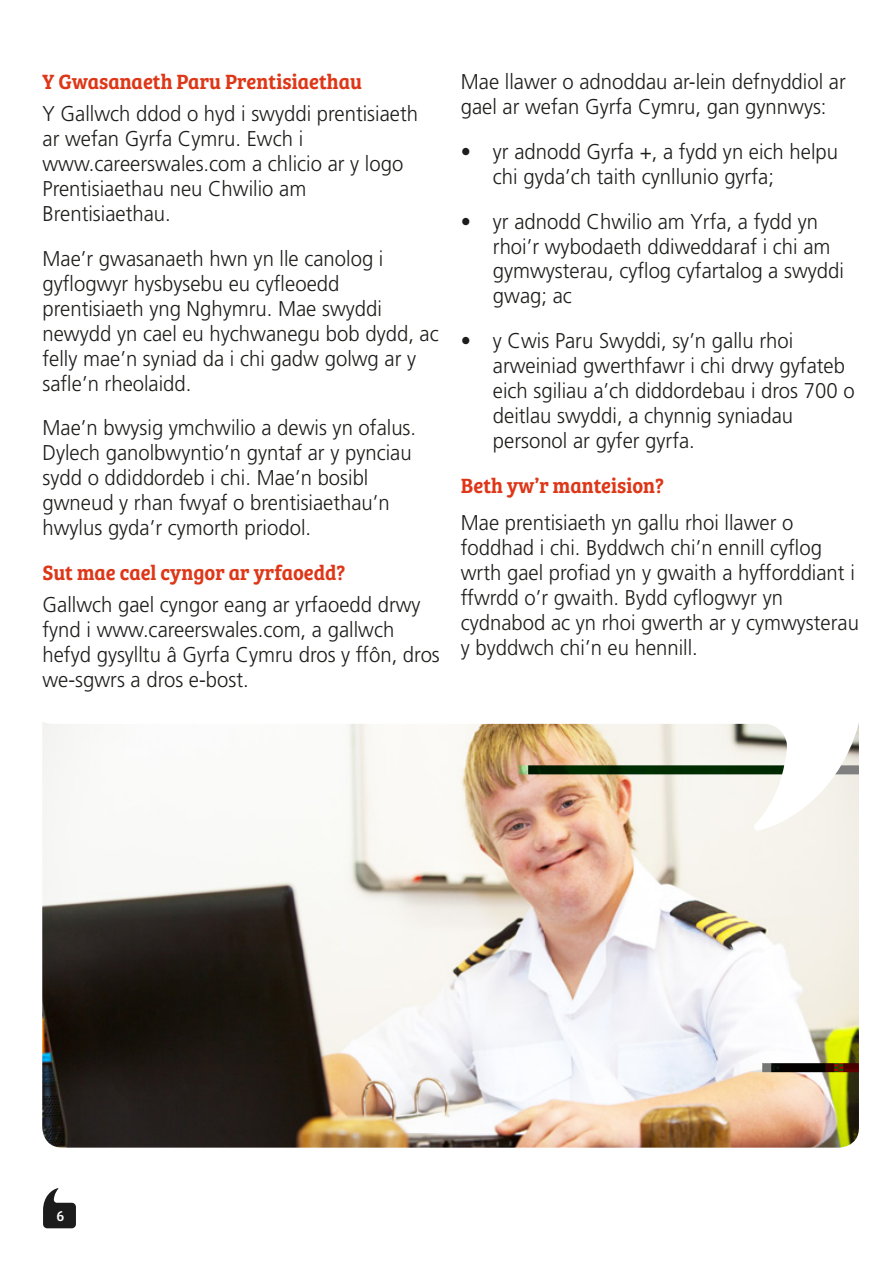
<style>
.page{position:relative;width:893px;height:1263px;background:#fff}
.page>*{position:absolute;margin:0;border:0;box-sizing:border-box;transform-origin:0 0}
.t1{font:300 21.45px/24.9px "Frutiger LT Std";color:#1d1d1b;scale:.95 1}
.t2{font:600 21.45px "Bree Serif";color:#de3718;scale:.95 1}
.t3{font:15px "Bree Serif";color:#fff}
</style>
<div class="page">
<img style="left:42px;top:831px;width:817px;height:317px">
<svg style="left:42px;top:722px;width:817px;height:109px;fill:#f9f8f5"></svg>
<svg style="left:43px;top:1188px;width:33px;height:40px"></svg>
<p class="t2" style="left:43px;top:65px;width:338px">Y Gwasanaeth Paru Prentisiaethau</p>
<p class="t1" style="left:43px;top:102px;width:397px">Y Gallwch ddod o hyd i swyddi prentisiaeth ar wefan Gyrfa Cymru. Ewch i www.careerswales.com a chlicio ar y logo<br>Prentisiaethau neu Chwilio am<br>Brentisiaethau.</p>
<p class="t1" style="left:43px;top:246px;width:419px">Mae’r gwasanaeth hwn yn lle canolog i gyflogwyr hysbysebu eu cyfleoedd prentisiaeth yng Nghymru. Mae swyddi newydd yn cael eu hychwanegu bob dydd, ac felly mae’n syniad da i chi gadw golwg ar y safle’n rheolaidd.</p>
<p class="t1" style="left:43px;top:416px;width:395px">Mae’n bwysig ymchwilio a dewis yn ofalus.<br>Dylech ganolbwyntio’n gyntaf ar y pynciau sydd o ddiddordeb i chi. Mae’n bosibl gwneud y rhan fwyaf o brentisiaethau’n hwylus gyda’r cymorth priodol.</p>
<p class="t2" style="left:43px;top:556px;width:320px">Sut mae cael cyngor ar yrfaoedd?</p>
<p class="t1" style="left:43px;top:592px;width:420px">Gallwch gael cyngor eang ar yrfaoedd drwy fynd i www.careerswales.com, a gallwch hefyd gysylltu â Gyrfa Cymru dros y ffôn, dros we-sgwrs a dros e-bost.</p>
<p class="t1" style="left:461px;top:70px;width:407px">Mae llawer o adnoddau ar-lein defnyddiol ar gael ar wefan Gyrfa Cymru, gan gynnwys:</p>
<p class="t1" style="left:493px;top:139px;width:365px;text-indent:-32px">• yr adnodd Gyrfa +, a fydd yn eich helpu chi gyda’ch taith cynllunio gyrfa;</p>
<p class="t1" style="left:493px;top:209px;width:371px;text-indent:-32px">• yr adnodd Chwilio am Yrfa, a fydd yn rhoi’r wybodaeth ddiweddaraf i chi am gymwysterau, cyflog cyfartalog a swyddi gwag; ac</p>
<p class="t1" style="left:493px;top:329px;width:382px;text-indent:-32px">• y Cwis Paru Swyddi, sy’n gallu rhoi arweiniad gwerthfawr i chi drwy gyfateb eich sgiliau a’ch diddordebau i dros 700 o deitlau swyddi, a chynnig syniadau personol ar gyfer gyrfa.</p>
<p class="t2" style="left:461px;top:469px;width:215px">Beth yw’r manteision?</p>
<p class="t1" style="left:461px;top:511px;width:421px">Mae prentisiaeth yn gallu rhoi llawer o foddhad i chi. Byddwch chi’n ennill cyflog wrth gael profiad yn y gwaith a hyfforddiant i ffwrdd o’r gwaith. Bydd cyflogwyr yn cydnabod ac yn rhoi gwerth ar y cymwysterau y byddwch chi’n eu hennill.</p>
<p class="t3" style="left:57px;top:1204px;width:9px">6</p>
</div>
